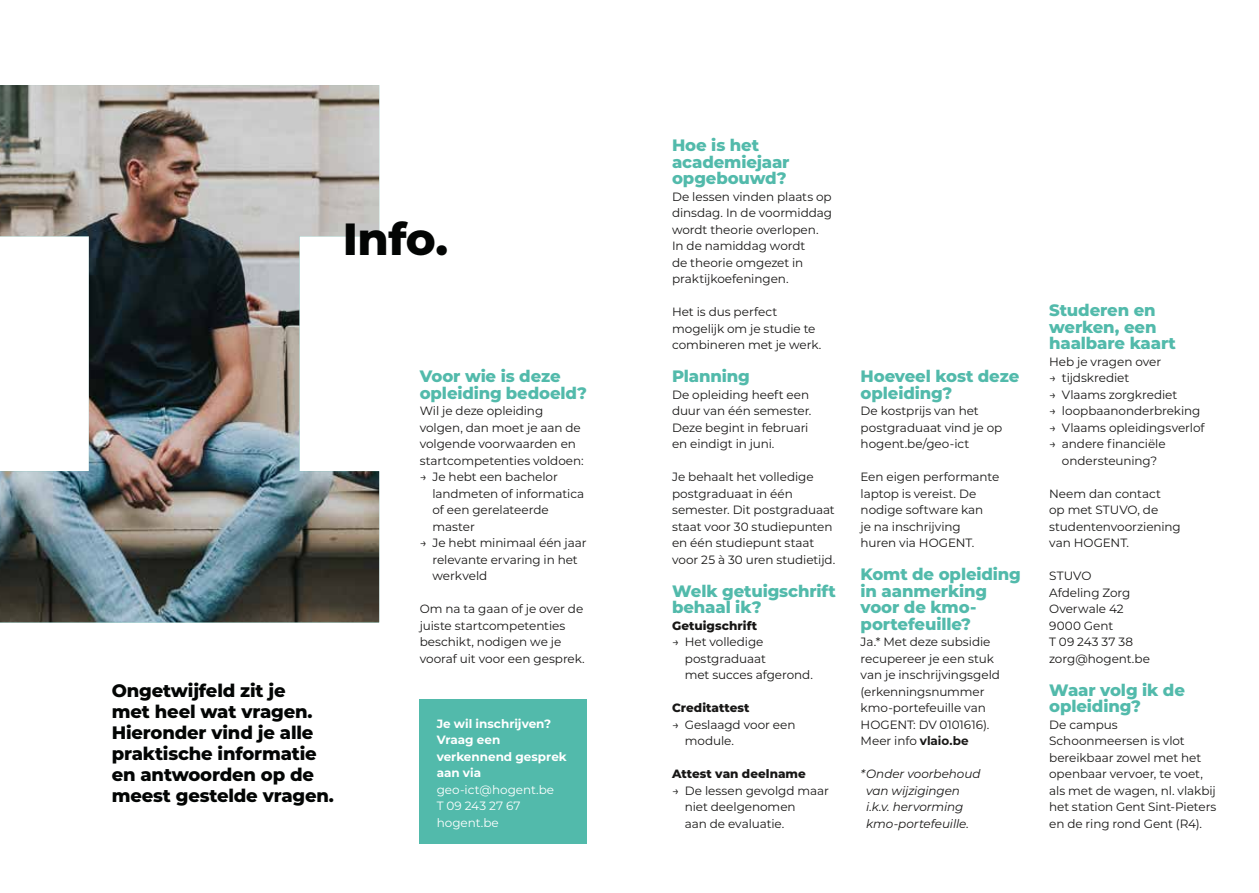
<style>
.page{position:relative;width:1259px;height:893px;background:#fff}
.page>*{position:absolute;margin:0;border:0;box-sizing:border-box;transform-origin:0 0}
.t1{font:800 45px "Montserrat";color:#030504}
.t2{font:800 18px/21px "Montserrat";letter-spacing:-.01em;color:#030504}
.t3{font:800 16.5px/16.5px "Montserrat";letter-spacing:-.01em;color:#52baab}
.t4{font:12px/16.5px "Montserrat";letter-spacing:-.005em;color:#181716}
.t5{font:italic 12px/16.5px "Montserrat";letter-spacing:-.005em;color:#181716}
.t6{font:700 12px/16.5px "Montserrat";color:#fff}
.t7{font:800 12px "Montserrat";letter-spacing:.005em;color:#181716}
.t8{font:12px/16.5px "Montserrat";color:#fff}
.s1{font-weight:700}
</style>
<div class="page">
<img style="left:0;top:85px;width:379px;height:537px">
<div style="left:420px;top:699px;width:167px;height:144px;background:#52baab"></div>
<h1 class="t1" style="left:343px;top:206px;width:107px">Info.</h1>
<h2 class="t2" style="left:112px;top:679px;width:224px">Ongetwijfeld zit je<br>met heel wat vragen.<br>Hieronder vind je alle praktische informatie en antwoorden op de meest gestelde vragen.</h2>
<h3 class="t3" style="left:420px;top:367px;width:169px">Voor wie is deze opleiding bedoeld?</h3>
<p class="t4" style="left:420px;top:402px;width:165px">Wil je deze opleiding volgen, dan moet je aan de volgende voorwaarden en startcompetenties voldoen:</p>
<p class="t4" style="left:432px;top:468px;width:153px;text-indent:-13px">→ Je hebt een bachelor landmeten of informatica of een gerelateerde master</p>
<p class="t4" style="left:432px;top:534px;width:156px;text-indent:-13px">→ Je hebt minimaal één jaar relevante ervaring in het werkveld</p>
<p class="t4" style="left:420px;top:600px;width:167px">Om na ta gaan of je over de juiste startcompetenties beschikt, nodigen we je vooraf uit voor een gesprek.</p>
<p class="t6" style="left:437px;top:714px;width:132px">Je wil inschrijven?<br>Vraag een verkennend gesprek aan via</p>
<p class="t8" style="left:437px;top:781px;width:119px">geo-ict@hogent.be<br>T 09 243 27 67 hogent.be</p>
<h3 class="t3" style="left:672px;top:136px;width:119px">Hoe is het academiejaar opgebouwd?</h3>
<p class="t4" style="left:672px;top:188px;width:162px">De lessen vinden plaats op dinsdag. In de voormiddag wordt theorie overlopen.<br>In de namiddag wordt<br>de theorie omgezet in praktijkoefeningen.</p>
<p class="t4" style="left:672px;top:303px;width:151px">Het is dus perfect mogelijk om je studie te combineren met je werk.</p>
<h3 class="t3" style="left:672px;top:367px;width:79px">Planning</h3>
<p class="t4" style="left:672px;top:386px;width:141px">De opleiding heeft een duur van één semester.<br>Deze begint in februari en eindigt in juni.</p>
<p class="t4" style="left:672px;top:468px;width:165px">Je behaalt het volledige postgraduaat in één semester. Dit postgraduaat staat voor 30 studiepunten en één studiepunt staat voor 25 à 30 uren studietijd.</p>
<h3 class="t3" style="left:672px;top:582px;width:165px">Welk getuigschrift behaal ik?</h3>
<p class="t7" style="left:672px;top:616px;width:87px">Getuigschrift</p>
<p class="t4" style="left:685px;top:633px;width:130px;text-indent:-13px">→ Het volledige postgraduaat<br>met succes afgerond.</p>
<p class="t7" style="left:672px;top:699px;width:79px">Creditattest</p>
<p class="t4" style="left:685px;top:716px;width:112px;text-indent:-13px">→ Geslaagd voor een module.</p>
<p class="t7" style="left:672px;top:765px;width:135px">Attest van deelname</p>
<p class="t4" style="left:685px;top:782px;width:146px;text-indent:-13px">→ De lessen gevolgd maar niet deelgenomen<br>aan de evaluatie.</p>
<h3 class="t3" style="left:860px;top:367px;width:160px">Hoeveel kost deze opleiding?</h3>
<p class="t4" style="left:860px;top:402px;width:143px">De kostprijs van het postgraduaat vind je op hogent.be/geo-ict</p>
<p class="t4" style="left:860px;top:468px;width:140px">Een eigen performante laptop is vereist. De nodige software kan<br>je na inschrijving huren via HOGENT.</p>
<h3 class="t3" style="left:860px;top:565px;width:162px">Komt de opleiding in aanmerking voor de kmo&shy;portefeuille?</h3>
<p class="t4" style="left:860px;top:633px;width:141px">Ja.* Met deze subsidie recupereer je een stuk van je inschrijvingsgeld (erkenningsnummer kmo-portefeuille van<br>HOGENT: DV 0101616).<br>Meer info <span class="s1">vlaio.be</span></p>
<p class="t5" style="left:866px;top:765px;width:116px;text-indent:-6px">* Onder voorbehoud van wijzigingen i.k.v. hervorming kmo-portefeuille.</p>
<h3 class="t3" style="left:1049px;top:301px;width:128px">Studeren en werken, een haalbare kaart</h3>
<p class="t4" style="left:1049px;top:353px;width:113px">Heb je vragen over</p>
<p class="t4" style="left:1049px;top:369px;width:82px">→ tijdskrediet</p>
<p class="t4" style="left:1049px;top:386px;width:130px">→ Vlaams zorgkrediet</p>
<p class="t4" style="left:1049px;top:402px;width:153px">→ loopbaanonderbreking</p>
<p class="t4" style="left:1049px;top:419px;width:157px">→ Vlaams opleidingsverlof</p>
<p class="t4" style="left:1049px;top:435px;width:118px;text-align:center">→ andere financiële ondersteuning?</p>
<p class="t4" style="left:1049px;top:485px;width:133px">Neem dan contact<br>op met STUVO, de studentenvoorziening van HOGENT.</p>
<p class="t4" style="left:1049px;top:567px;width:102px">STUVO<br>Afdeling Zorg<br>Overwale 42<br>9000 Gent<br>T 09 243 37 38 zorg@hogent.be</p>
<h3 class="t3" style="left:1049px;top:681px;width:137px">Waar volg ik de opleiding?</h3>
<p class="t4" style="left:1049px;top:716px;width:169px">De campus<br>Schoonmeersen is vlot bereikbaar zowel met het openbaar vervoer, te voet, als met de wagen, nl. vlakbij het station Gent Sint-Pieters en de ring rond Gent (R4).</p>
</div>
